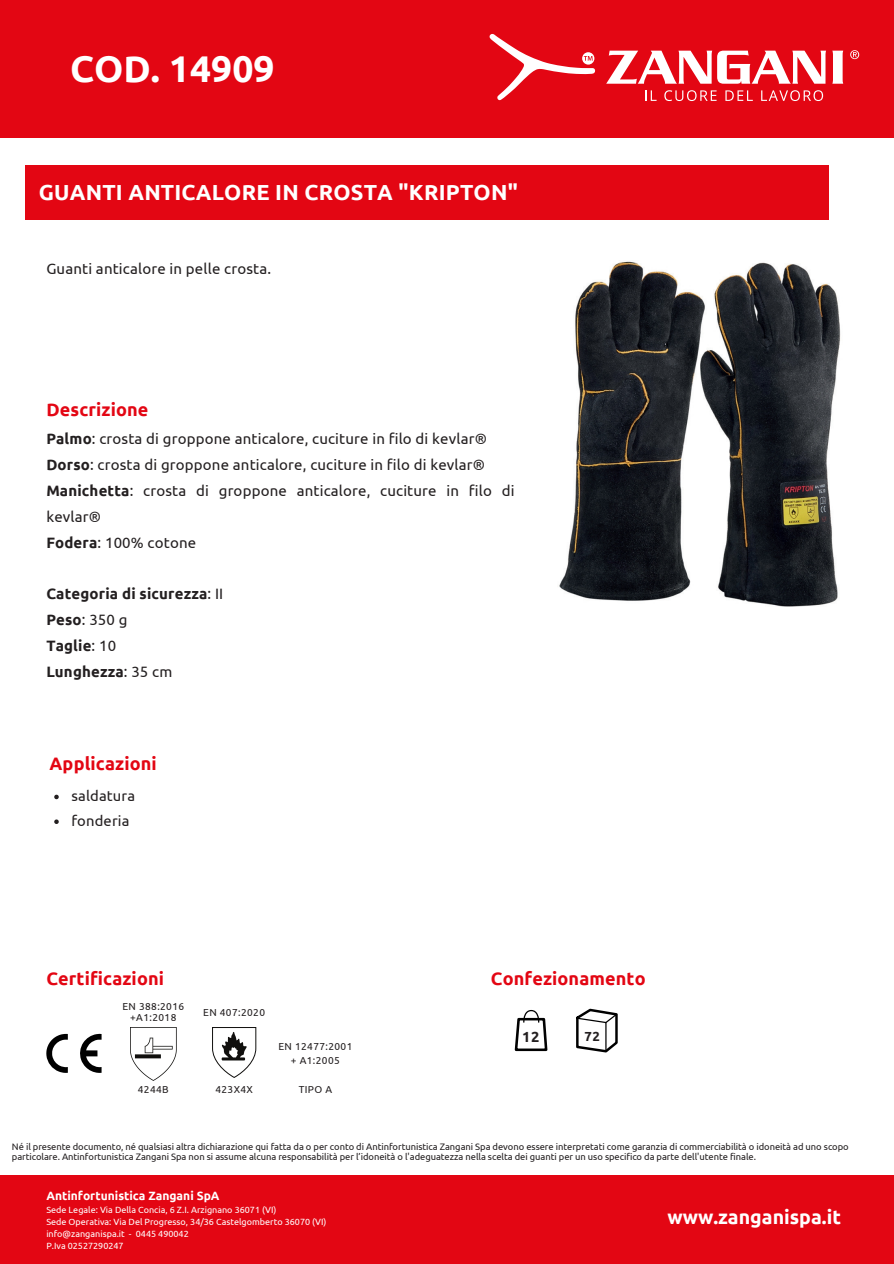
<style>
.page{position:relative;width:894px;height:1264px;background:#fff}
.page>*{position:absolute;margin:0;border:0;box-sizing:border-box;transform-origin:0 0}
.t1{font:700 37.2px "Ubuntu";color:#fff}
.t2{font:700 21.75px "Ubuntu";letter-spacing:.01em;color:#fff}
.t3{font:700 19.5px "Ubuntu";color:#fff}
.t4{font:700 18px "Ubuntu";letter-spacing:.01em;color:#e30613}
.t5{font:15px/26px "Ubuntu";letter-spacing:.01em;color:#231f20}
.t6{font:700 15px/26px "Ubuntu";letter-spacing:.01em;color:#231f20}
.t7{font:14.7px/24.8px "Ubuntu";letter-spacing:.01em;color:#231f20}
.t8{font:700 14.7px "Ubuntu";color:#231f20}
.t9{font:700 13.2px "Ubuntu";color:#231f20}
.t10{font:700 12px "Ubuntu";color:#fff}
.t11{font:10.05px/10.9px "Ubuntu";letter-spacing:.04em;color:#231f20;text-align:center}
.t12{font:9.45px/9.4px "Ubuntu";letter-spacing:-.005em;color:#231f20}
.t13{font:9px/12px "Ubuntu";color:#fff}
.s1{font-weight:700}
.s2{font-weight:400}
</style>
<div class="page">
<div style="left:0;top:0;width:893px;height:137px;background:#e30613"></div>
<div style="left:25px;top:165px;width:803px;height:54px;background:#e30613"></div>
<div style="left:0;top:1175px;width:893px;height:88px;background:#e30613"></div>
<img style="left:130px;top:1027px;width:46px;height:53px">
<svg style="left:489px;top:34px;width:106px;height:66px"></svg>
<svg style="left:606px;top:51px;width:219px;height:33px"></svg>
<svg style="left:832px;top:51px;width:11px;height:33px"></svg>
<svg style="left:850px;top:50px;width:9px;height:9px"></svg>
<svg style="left:645px;top:90px;width:11px;height:11px"></svg>
<svg style="left:664px;top:90px;width:52px;height:11px"></svg>
<svg style="left:725px;top:90px;width:27px;height:11px"></svg>
<svg style="left:761px;top:90px;width:61px;height:11px"></svg>
<svg style="left:46px;top:1033px;width:55px;height:39px"></svg>
<svg style="left:514px;top:1010px;width:33px;height:41px"></svg>
<svg style="left:576px;top:1008px;width:41px;height:44px"></svg>
<svg style="left:212px;top:1027px;width:44px;height:50px"></svg>
<img style="left:559px;top:261px;width:282px;height:345px">
<svg style="left:54px;top:794px;width:5px;height:5px"></svg>
<svg style="left:54px;top:819px;width:5px;height:5px"></svg>
<h1 class="t1" style="left:70px;top:48px;width:206px">COD. 14909</h1>
<h2 class="t2" style="left:39px;top:179px;width:480px">GUANTI ANTICALORE IN CROSTA "KRIPTON"</h2>
<h3 class="t5" style="left:46px;top:256px;width:226px">Guanti anticalore in pelle crosta.</h3>
<h3 class="t4" style="left:46px;top:399px;width:104px">Descrizione</h3>
<h3 class="t5" style="left:46px;top:425px;width:469px"><span class="s1">Palmo</span>: crosta di groppone anticalore, cuciture in filo di kevlar® <span class="s1">Dorso</span>: crosta di groppone anticalore, cuciture in filo di kevlar® <span class="s1">Manichetta</span>: crosta di groppone anticalore, cuciture in filo di kevlar®<br><span class="s1">Fodera</span>: 100% cotone</h3>
<h3 class="t6" style="left:46px;top:581px;width:178px">Categoria di sicurezza<span class="s2">: II<br></span>Peso<span class="s2">: 350 g<br></span>Taglie<span class="s2">: 10<br></span>Lunghezza<span class="s2">: 35 cm</span></h3>
<h3 class="t4" style="left:49px;top:752px;width:109px">Applicazioni</h3>
<h3 class="t7" style="left:71px;top:783px;width:65px">saldatura fonderia</h3>
<h3 class="t4" style="left:46px;top:968px;width:119px">Certificazioni</h3>
<h3 class="t4" style="left:491px;top:968px;width:156px">Confezionamento</h3>
<p class="t11" style="left:122px;top:1001px;width:63px">EN 388:2016 +A1:2018</p>
<p class="t11" style="left:138px;top:1083px;width:32px">4244B</p>
<p class="t11" style="left:203px;top:1006px;width:63px">EN 407:2020</p>
<p class="t11" style="left:215px;top:1083px;width:39px">423X4X</p>
<p class="t11" style="left:278px;top:1039px;width:75px;line-height:13.5px">EN 12477:2001 + A1:2005</p>
<p class="t11" style="left:298px;top:1083px;width:35px">TIPO A</p>
<h3 class="t8" style="left:522px;top:1028px;width:19px">12</h3>
<h3 class="t9" style="left:584px;top:1028px;width:17px">72</h3>
<p class="t12" style="left:12px;top:1142px;width:838px">Né il presente documento, né qualsiasi altra dichiarazione qui fatta da o per conto di Antinfortunistica Zangani Spa devono essere interpretati come garanzia di commerciabilità o idoneità ad uno scopo particolare. Antinfortunistica Zangani Spa non si assume alcuna responsabilità per l’idoneità o l'adeguatezza nella scelta dei guanti per un uso specifico da parte dell'utente finale.</p>
<p class="t10" style="left:46px;top:1188px;width:175px">Antinfortunistica Zangani SpA</p>
<p class="t13" style="left:46px;top:1203px;width:281px">Sede Legale: Via Della Concia, 6 Z.I. Arzignano 36071 (VI)<br>Sede Operativa: Via Del Progresso, 34/36 Castelgomberto 36070 (VI) info@zanganispa.it - 0445 490042<br>P.Iva 02527290247</p>
<h3 class="t3" style="left:667px;top:1205px;width:175px">www.zanganispa.it</h3>
</div>
